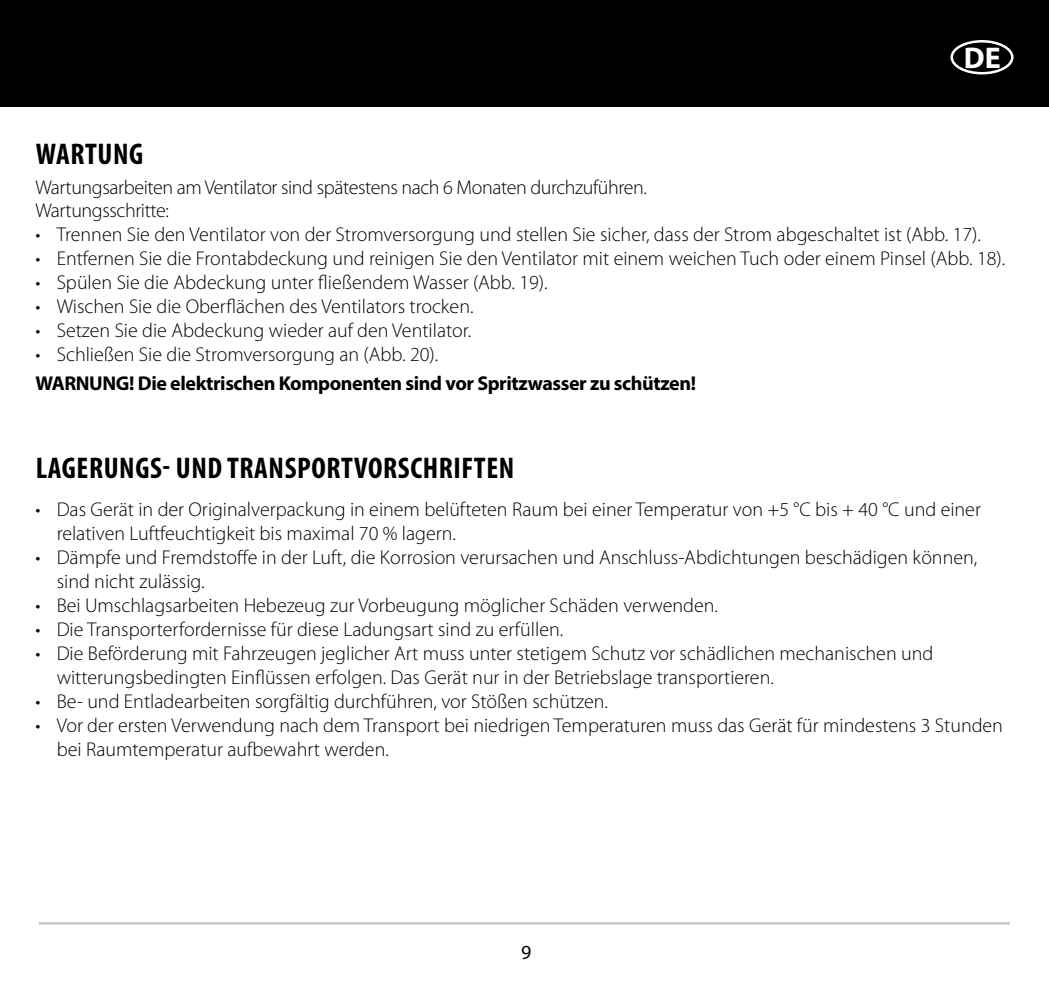
<style>
.page{position:relative;width:1049px;height:993px;background:#fff}
.page>*{position:absolute;margin:0;border:0;box-sizing:border-box;transform-origin:0 0}
.t1{font:700 condensed 30px "Myriad Pro";letter-spacing:.02em;color:#000}
.t2{font:700 30px "Myriad Pro";color:#fff}
.t3{font:300 20px/24px "Myriad Pro";color:#000}
.t4{font:300 20px/22.5px "Myriad Pro";letter-spacing:-.02em;color:#000}
.t5{font:700 20px "Myriad Pro";letter-spacing:-.02em;color:#000}
.t6{font:20px "Myriad Pro";color:#000}
</style>
<div class="page">
<div style="left:0;top:0;width:1049px;height:106px;background:#000"></div>
<hr style="left:39px;top:921px;width:971px;height:3px;background:#c6c6c6">
<div style="left:950px;top:40px;width:63px;height:34px;border:2px solid #fff;border-radius:50%"></div>
<h1 class="t2" style="left:964px;top:38px;width:38px">DE</h1>
<h1 class="t1" style="left:36px;top:135px;width:109px">WARTUNG</h1>
<p class="t4" style="left:35px;top:176px;width:613px">Wartungsarbeiten am Ventilator sind spätestens nach 6 Monaten durchzuführen.<br>Wartungsschritte:</p>
<p class="t3" style="left:35px;top:222px;width:947px">• Trennen Sie den Ventilator von der Stromversorgung und stellen Sie sicher, dass der Strom abgeschaltet ist (Abb. 17).</p>
<p class="t3" style="left:35px;top:246px;width:971px">• Entfernen Sie die Frontabdeckung und reinigen Sie den Ventilator mit einem weichen Tuch oder einem Pinsel (Abb. 18).</p>
<p class="t3" style="left:35px;top:270px;width:514px">• Spülen Sie die Abdeckung unter fließendem Wasser (Abb. 19).</p>
<p class="t3" style="left:35px;top:294px;width:440px">• Wischen Sie die Oberflächen des Ventilators trocken.</p>
<p class="t3" style="left:35px;top:318px;width:437px">• Setzen Sie die Abdeckung wieder auf den Ventilator.</p>
<p class="t3" style="left:35px;top:342px;width:404px">• Schließen Sie die Stromversorgung an (Abb. 20).</p>
<p class="t5" style="left:35px;top:370px;width:662px">WARNUNG! Die elektrischen Komponenten sind vor Spritzwasser zu schützen!</p>
<h1 class="t1" style="left:36px;top:449px;width:480px">LAGERUNGS- UND TRANSPORTVORSCHRIFTEN</h1>
<p class="t3" style="left:57px;top:497px;width:926px;text-indent:-21px">• Das Gerät in der Originalverpackung in einem belüfteten Raum bei einer Temperatur von +5 °C bis + 40 °C und einer relativen Luftfeuchtigkeit bis maximal 70 % lagern.</p>
<p class="t3" style="left:57px;top:545px;width:922px;text-indent:-21px">• Dämpfe und Fremdstoffe in der Luft, die Korrosion verursachen und Anschluss-Abdichtungen beschädigen können, sind nicht zulässig.</p>
<p class="t3" style="left:35px;top:593px;width:684px">• Bei Umschlagsarbeiten Hebezeug zur Vorbeugung möglicher Schäden verwenden.</p>
<p class="t3" style="left:35px;top:617px;width:529px">• Die Transporterfordernisse für diese Ladungsart sind zu erfüllen.</p>
<p class="t3" style="left:57px;top:641px;width:878px;text-indent:-21px">• Die Beförderung mit Fahrzeugen jeglicher Art muss unter stetigem Schutz vor schädlichen mechanischen und witterungsbedingten Einflüssen erfolgen. Das Gerät nur in der Betriebslage transportieren.</p>
<p class="t3" style="left:35px;top:689px;width:574px">• Be- und Entladearbeiten sorgfältig durchführen, vor Stößen schützen.</p>
<p class="t3" style="left:57px;top:713px;width:948px;text-indent:-21px">• Vor der ersten Verwendung nach dem Transport bei niedrigen Temperaturen muss das Gerät für mindestens 3 Stunden bei Raumtemperatur aufbewahrt werden.</p>
<p class="t6" style="left:521px;top:939px;width:12px">9</p>
</div>
